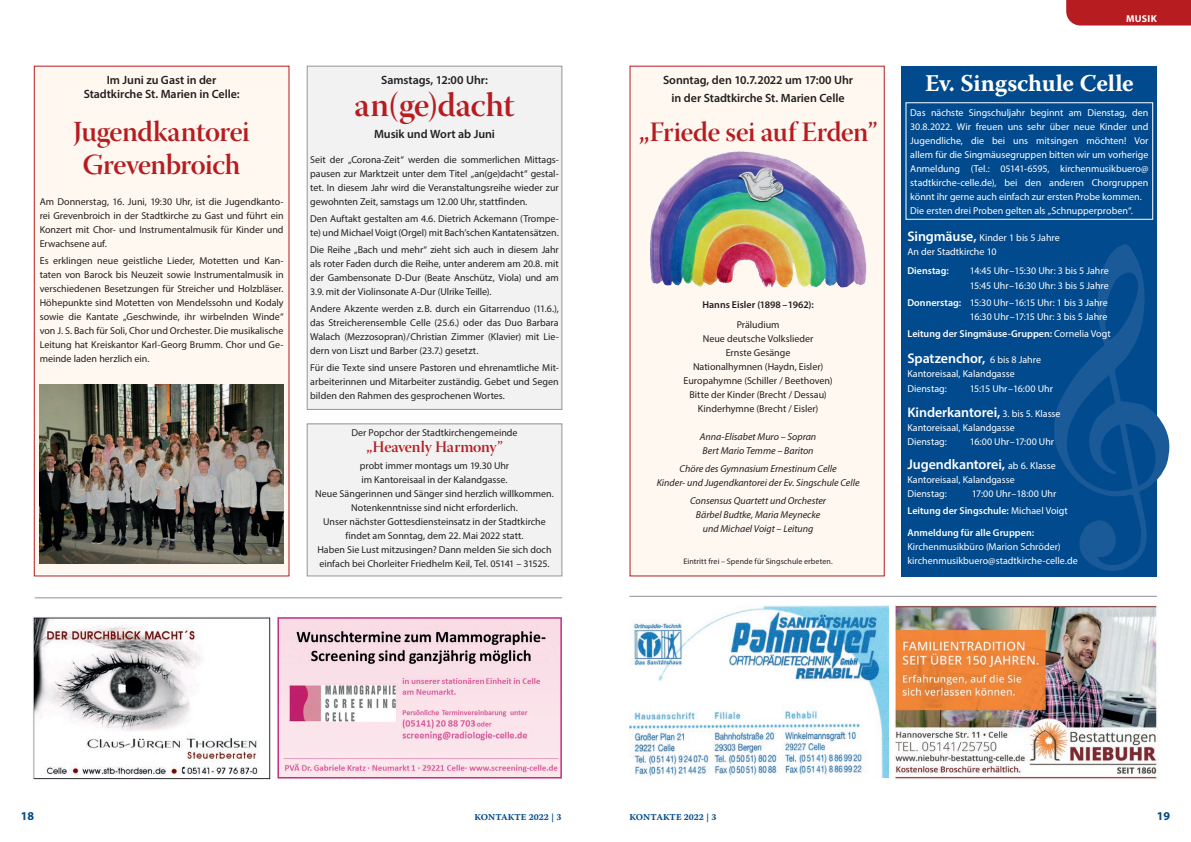
<style>
.page{position:relative;width:1191px;height:842px;background:#fff}
.page>*{position:absolute;margin:0;border:0;box-sizing:border-box;transform-origin:0 0}
.t1{font:320.1px "Musi Sync";color:#1a5a99}
.t2{font:34px "Warnock Pro Semibold Disp";letter-spacing:-.01em;color:#b61c20}
.t3{font:29px/33px "Warnock Pro Semibold Disp";letter-spacing:-.02em;color:#b61c20;text-align:center}
.t4{font:28px "Warnock Pro Semibold Disp";letter-spacing:-.015em;color:#b61c20}
.t5{font:700 24px "Warnock Pro";letter-spacing:-.005em;color:#fff}
.t6{font:16px "Warnock Pro Semibold Disp";letter-spacing:-.015em;color:#b61c20}
.t7{font:600 14px "Myriad Pro";letter-spacing:-.005em;color:#fff}
.t8{font:600 12px/18px "Myriad Pro";letter-spacing:-.005em;color:#231f20;text-align:center}
.t9{font:700 12px "Myriad Pro";color:#004a8d}
.t10{font:10px/14px "Myriad Pro";color:#231f20;text-align:justify}
.t11{font:10px/14px "Myriad Pro";color:#fff}
.t12{font:italic 10px/14px "Myriad Pro";color:#231f20;text-align:center}
.t13{font:600 10px "Myriad Pro";color:#fff}
.t14{font:600 10px "Myriad Pro";color:#231f20}
.t15{font:700 10px "Myriad Pro";letter-spacing:.025em;color:#fff}
.t16{font:9px "Warnock Pro Bold Capt";color:#004a8d}
.t17{font:8px "Myriad Pro";letter-spacing:.01em;color:#231f20}
.s1{font-weight:600;font-size:14px}
.s2{font-weight:600}
.s3{font-weight:400}
.s4{font-weight:400;font-size:10px}
</style>
<div class="page">
<div style="left:34px;top:66px;width:255px;height:508px;background:#fef8f0"></div>
<div style="left:34px;top:66px;width:255px;height:510px;border:1px solid #b61c20"></div>
<div style="left:630px;top:66px;width:254px;height:510px;background:#fef8f0"></div>
<div style="left:901px;top:66px;width:256px;height:510px;background:#004a8d"></div>
<div style="left:307px;top:66px;width:255px;height:343px;background:#f2f2f3"></div>
<div style="left:307px;top:66px;width:255px;height:344px;border:1px solid #939598"></div>
<img style="left:40px;top:385px;width:243px;height:179px">
<img style="left:894px;top:605px;width:264px;height:175px">
<img style="left:629px;top:606px;width:260px;height:172px">
<hr style="left:629px;top:596px;width:528px;height:1px;background:#938e94">
<div style="left:1066px;top:0;width:125px;height:26px;background:#b61c20"></div>
<div style="left:905px;top:102px;width:248px;height:118px;border:1px solid #fff"></div>
<img style="left:650px;top:151px;width:216px;height:136px">
<img style="left:277px;top:617px;width:285px;height:162px">
<hr style="left:35px;top:598px;width:527px;height:1px;background:#938e94">
<img style="left:32px;top:616px;width:239px;height:163px">
<div style="left:307px;top:424px;width:255px;height:152px;background:#f2f2f3"></div>
<div style="left:307px;top:424px;width:255px;height:152px;border:1px solid #939598"></div>
<p class="t8" style="left:84px;top:73px;width:157px;line-height:14px">Im Juni zu Gast in der<br>Stadtkirche St. Marien in Celle:</p>
<h3 class="t3" style="left:73px;top:114px;width:178px">Jugendkantorei<br>Grevenbroich</h3>
<p class="t10" style="left:40px;top:194px;width:245px">Am Donnerstag, 16. Juni, 19:30 Uhr, ist die Jugendkanto&shy;rei Grevenbroich in der Stadtkirche zu Gast und führt ein Konzert mit Chor- und Instrumentalmusik für Kinder und Erwachsene auf.</p>
<p class="t10" style="left:40px;top:253px;width:245px">Es erklingen neue geistliche Lieder, Motetten und Kan&shy;taten von Barock bis Neuzeit sowie Instrumentalmusik in verschiedenen Besetzungen für Streicher und Holzbläser.<br>Höhepunkte sind Motetten von Mendelssohn und Kodaly sowie die Kantate „Geschwinde, ihr wirbelnden Winde“ von J. S. Bach für Soli, Chor und Orchester. Die musikalische Leitung hat Kreiskantor Karl-Georg Brumm. Chor und Ge&shy;meinde laden herzlich ein.</p>
<p class="t8" style="left:381px;top:71px;width:108px">Samstags, 12:00 Uhr:</p>
<h2 class="t2" style="left:354px;top:85px;width:161px">an(ge)dacht</h2>
<p class="t8" style="left:374px;top:125px;width:122px">Musik und Wort ab Juni</p>
<p class="t10" style="left:310px;top:153px;width:250px">Seit der „Corona-Zeit“ werden die sommerlichen Mittags&shy;pausen zur Marktzeit unter dem Titel „an(ge)dacht“ gestal&shy;tet. In diesem Jahr wird die Veranstaltungsreihe wieder zur gewohnten Zeit, samstags um 12.00 Uhr, stattfinden.</p>
<p class="t10" style="left:310px;top:212px;width:250px">Den Auftakt gestalten am 4.6. Dietrich Ackemann (Trompe&shy;te) und Michael Voigt (Orgel) mit Bach’schen Kantatensätzen.</p>
<p class="t10" style="left:310px;top:243px;width:250px">Die Reihe „Bach und mehr“ zieht sich auch in diesem Jahr als roter Faden durch die Reihe, unter anderem am 20.8. mit der Gambensonate D-Dur (Beate Anschütz, Viola) und am 3.9. mit der Violinsonate A-Dur (Ulrike Teille).</p>
<p class="t10" style="left:310px;top:301px;width:250px">Andere Akzente werden z.B. durch ein Gitarrenduo (11.6.), das Streicherensemble Celle (25.6.) oder das Duo Barbara Walach (Mezzosopran)/Christian Zimmer (Klavier) mit Lie&shy;dern von Liszt und Barber (23.7.) gesetzt.</p>
<p class="t10" style="left:310px;top:360px;width:250px">Für die Texte sind unsere Pastoren und ehrenamtliche Mit&shy;arbeiterinnen und Mitarbeiter zuständig. Gebet und Segen bilden den Rahmen des gesprochenen Wortes.</p>
<p class="t10" style="left:351px;top:425px;width:168px">Der Popchor der Stadtkirchengemeinde</p>
<h3 class="t6" style="left:366px;top:438px;width:138px">„Heavenly Harmony”</h3>
<p class="t10" style="left:315px;top:459px;width:240px;text-align:center">probt immer montags um 19.30 Uhr<br>im Kantoreisaal in der Kalandgasse.<br>Neue Sängerinnen und Sänger sind herzlich willkommen.<br>Notenkenntnisse sind nicht erforderlich.<br>Unser nächster Gottesdiensteinsatz in der Stadtkirche findet am Sonntag, dem 22. Mai 2022 statt.<br>Haben Sie Lust mitzusingen? Dann melden Sie sich doch einfach bei Chorleiter Friedhelm Keil, Tel. 05141 – 31525.</p>
<p class="t8" style="left:663px;top:71px;width:191px">Sonntag, den 10.7.2022 um 17:00 Uhr in der Stadtkirche St. Marien Celle</p>
<h3 class="t4" style="left:638px;top:115px;width:241px">„Friede sei auf Erden”</h3>
<p class="t14" style="left:702px;top:299px;width:113px">Hanns Eisler (1898–1962):</p>
<p class="t10" style="left:683px;top:318px;width:150px;text-align:center">Präludium<br>Neue deutsche Volkslieder<br>Ernste Gesänge<br>Nationalhymnen (Haydn, Eisler)<br>Europahymne (Schiller / Beethoven)<br>Bitte der Kinder (Brecht / Dessau)<br>Kinderhymne (Brecht / Eisler)</p>
<p class="t12" style="left:700px;top:430px;width:118px;text-align:left">Anna-Elisabet Muro – Sopran<br>Bert Mario Temme – Bariton</p>
<p class="t12" style="left:656px;top:462px;width:204px">Chöre des Gymnasium Ernestinum Celle<br>Kinder- und Jugendkantorei der Ev. Singschule Celle</p>
<p class="t12" style="left:690px;top:494px;width:137px">Consensus Quartett und Orchester<br>Bärbel Budtke, Maria Meynecke und Michael Voigt – Leitung</p>
<p class="t17" style="left:683px;top:556px;width:151px">Eintritt frei – Spende für Singschule erbeten.</p>
<p class="t15" style="left:1126px;top:12px;width:32px">MUSIK</p>
<h3 class="t5" style="left:925px;top:69px;width:210px">Ev. Singschule Celle</h3>
<p class="t11" style="left:910px;top:105px;width:240px">Das nächste Singschuljahr beginnt am Dienstag, den 30.8.2022. Wir freuen uns sehr über neue Kinder und Jugendliche, die bei uns mitsingen möchten! Vor allem für die Singmäusegruppen bitten wir um vorherige Anmeldung (Tel.: 05141-6595, kirchenmusikbuero@ stadtkirche-celle.de), bei den anderen Chorgruppen könnt ihr gerne auch einfach zur ersten Probe kommen.<br>Die ersten drei Proben gelten als „Schnupperproben“.</p>
<p class="t11" style="left:907px;top:231px;width:154px"><span class="s1">Singmäuse,</span> Kinder 1 bis 5 Jahre<br>An der Stadtkirche 10</p>
<p class="t13" style="left:907px;top:264px;width:43px">Dienstag:</p>
<p class="t11" style="left:969px;top:263px;width:140px;line-height:15.4px">14:45 Uhr–15:30 Uhr: 3 bis 5 Jahre<br>15:45 Uhr–16:30 Uhr: 3 bis 5 Jahre</p>
<p class="t11" style="left:907px;top:296px;width:202px;text-align:right"><span class="s2">Donnerstag:</span> 15:30 Uhr–16:15 Uhr: 1 bis 3 Jahre<br>16:30 Uhr–17:15 Uhr: 3 bis 5 Jahre</p>
<p class="t13" style="left:907px;top:327px;width:205px">Leitung der Singmäuse-Gruppen: <span class="s3">Cornelia Vogt</span></p>
<h3 class="t7" style="left:907px;top:349px;width:135px">Spatzenchor, <span class="s4">6 bis 8 Jahre</span></h3>
<p class="t11" style="left:907px;top:365px;width:109px;line-height:15.4px">Kantoreisaal, Kalandgasse<br>Dienstag:</p>
<h1 class="t1" style="left:1053px;top:154px;width:162px">G</h1>
<p class="t11" style="left:969px;top:382px;width:85px">15:15 Uhr–16:00 Uhr</p>
<h3 class="t7" style="left:907px;top:403px;width:155px">Kinderkantorei, <span class="s4">3. bis 5. Klasse</span></h3>
<p class="t11" style="left:907px;top:420px;width:109px">Kantoreisaal, Kalandgasse<br>Dienstag:</p>
<p class="t11" style="left:969px;top:434px;width:86px">16:00 Uhr–17:00 Uhr</p>
<h3 class="t7" style="left:907px;top:455px;width:150px">Jugendkantorei, <span class="s4">ab 6. Klasse</span></h3>
<p class="t11" style="left:907px;top:472px;width:109px">Kantoreisaal, Kalandgasse<br>Dienstag:</p>
<p class="t11" style="left:907px;top:485px;width:162px;line-height:16.8px;text-indent:64px">17:00 Uhr–18:00 Uhr<br><span class="s2">Leitung der Singschule:</span> Michael Voigt</p>
<p class="t13" style="left:907px;top:527px;width:128px">Anmeldung für alle Gruppen:</p>
<p class="t11" style="left:907px;top:540px;width:172px">Kirchenmusikbüro (Marion Schröder) kirchenmusikbuero@stadtkirche-celle.de</p>
<p class="t9" style="left:21px;top:808px;width:15px">18</p>
<p class="t9" style="left:1157px;top:808px;width:15px">19</p>
<p class="t16" style="left:474px;top:812px;width:89px">KONTAKTE 2022 | 3</p>
<p class="t16" style="left:629px;top:812px;width:89px">KONTAKTE 2022 | 3</p>
</div>
